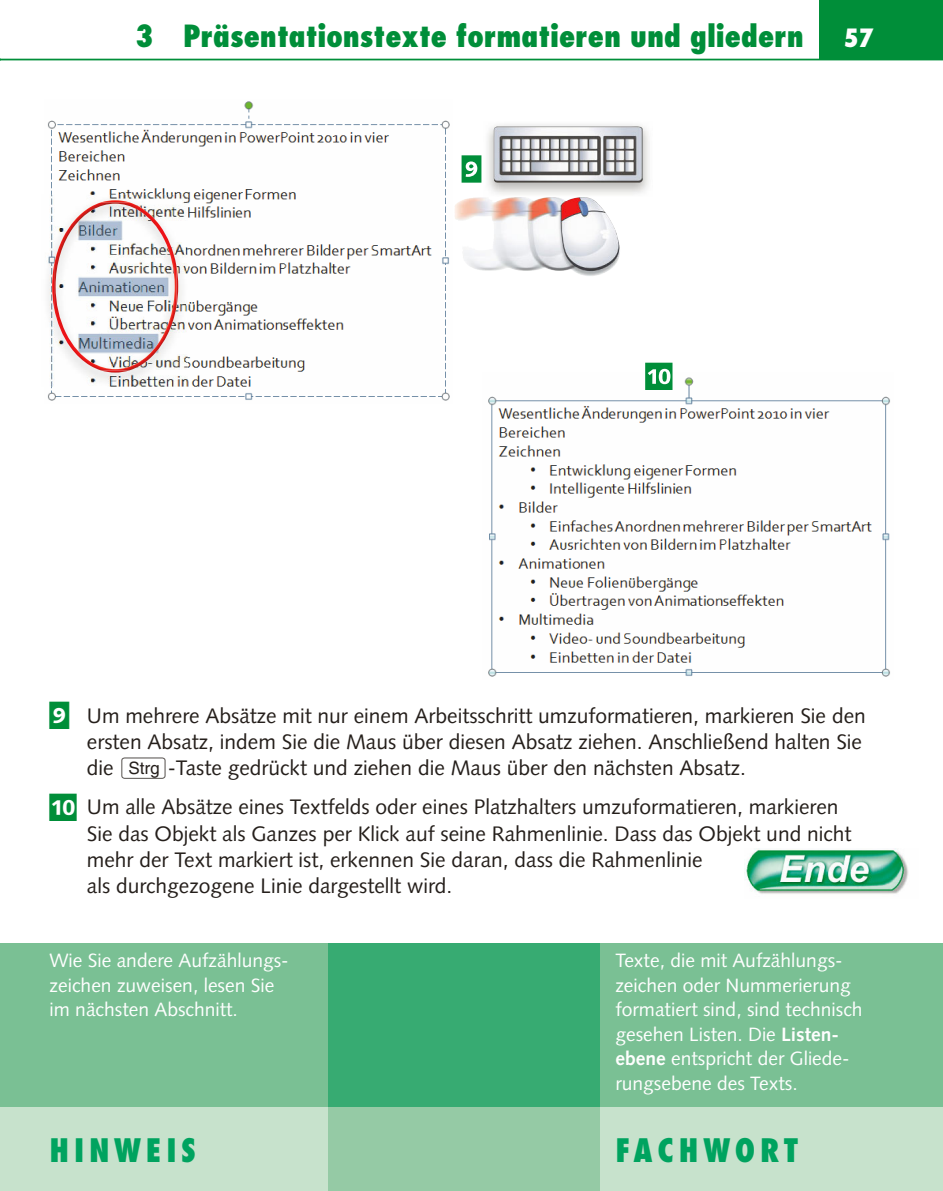
<style>
.page{position:relative;width:943px;height:1191px;background:#fff}
.page>*{position:absolute;margin:0;border:0;box-sizing:border-box;transform-origin:0 0}
.t1{font:800 condensed 31.5px "Futura";letter-spacing:.15em;color:#00a35f}
.t2{font:800 condensed 29.75px "Futura";color:#008e39}
.t3{font:800 condensed 24.5px "Futura";color:#fefefe}
.t4{font:21px/26.2px "Syntax LT Std";color:#251f1b}
.t5{font:19.25px/24.5px "Syntax LT Std";color:#fefefe}
.s1{font-family:"Bfb numbers Normal";font-size:34.12px;color:#008e39}
.s2{font-family:"Keyboard Full Normal"}
.s3{font-weight:700}
</style>
<div class="page">
<div style="left:819px;top:0;width:124px;height:60px;background:#008e39"></div>
<hr style="left:0;top:59px;width:943px;height:1px;background:#008e39">
<svg style="left:461px;top:155px;width:20px;height:28px"></svg>
<div style="left:0;top:1106px;width:327px;height:85px;background:#c7e2cc"></div>
<div style="left:327px;top:1106px;width:273px;height:85px;background:#95caa5"></div>
<div style="left:600px;top:1106px;width:343px;height:85px;background:#c7e2cc"></div>
<div style="left:0;top:943px;width:327px;height:163px;background:#7ac094"></div>
<div style="left:327px;top:943px;width:273px;height:163px;background:#37ab72"></div>
<div style="left:600px;top:943px;width:343px;height:163px;background:#7ac094"></div>
<img style="left:488px;top:372px;width:402px;height:305px">
<img style="left:48px;top:101px;width:402px;height:300px">
<img style="left:487px;top:124px;width:162px;height:71px">
<img style="left:493px;top:126px;width:149px;height:57px">
<img style="left:455px;top:197px;width:127px;height:24px">
<img style="left:48px;top:195px;width:140px;height:192px">
<img style="left:52px;top:200px;width:77px;height:108px">
<img style="left:101px;top:265px;width:77px;height:107px">
<img style="left:54px;top:202px;width:122px;height:168px">
<svg style="left:645px;top:363px;width:27px;height:27px"></svg>
<img style="left:744px;top:848px;width:165px;height:46px">
<h2 class="t2" style="left:135px;top:17px;width:670px">3 Präsentationstexte formatieren und gliedern</h2>
<p class="t3" style="left:843px;top:22px;width:31px">57</p>
<p class="t4" style="left:87px;top:702px;width:780px;text-indent:-37px"><span class="s1">I</span> Um mehrere Absätze mit nur einem Arbeitsschritt umzuformatieren, markieren Sie den ersten Absatz, indem Sie die Maus über diesen Absatz ziehen. Anschließend halten Sie die <span class="s2">Ÿ</span>-Taste gedrückt und ziehen die Maus über den nächsten Absatz.</p>
<p class="t4" style="left:87px;top:794px;width:766px;text-indent:-37px"><span class="s1">J</span> Um alle Absätze eines Textfelds oder eines Platzhalters umzuformatieren, markieren Sie das Objekt als Ganzes per Klick auf seine Rahmenlinie. Dass das Objekt und nicht mehr der Text markiert ist, erkennen Sie daran, dass die Rahmenlinie<br>als durchgezogene Linie dargestellt wird.</p>
<p class="t5" style="left:50px;top:948px;width:241px">Wie Sie andere Aufzählungs&shy;zeichen zuweisen, lesen Sie im nächsten Abschnitt.</p>
<p class="t5" style="left:615px;top:948px;width:249px">Texte, die mit Aufzählungs&shy;zeichen oder Nummerierung formatiert sind, sind technisch gesehen Listen. Die <span class="s3">listen&shy;ebene</span> entspricht der Gliede&shy;rungsebene des Texts.</p>
<h1 class="t1" style="left:50px;top:1129px;width:148px">hinWEiS</h1>
<h1 class="t1" style="left:615px;top:1129px;width:184px">FachWort</h1>
</div>
